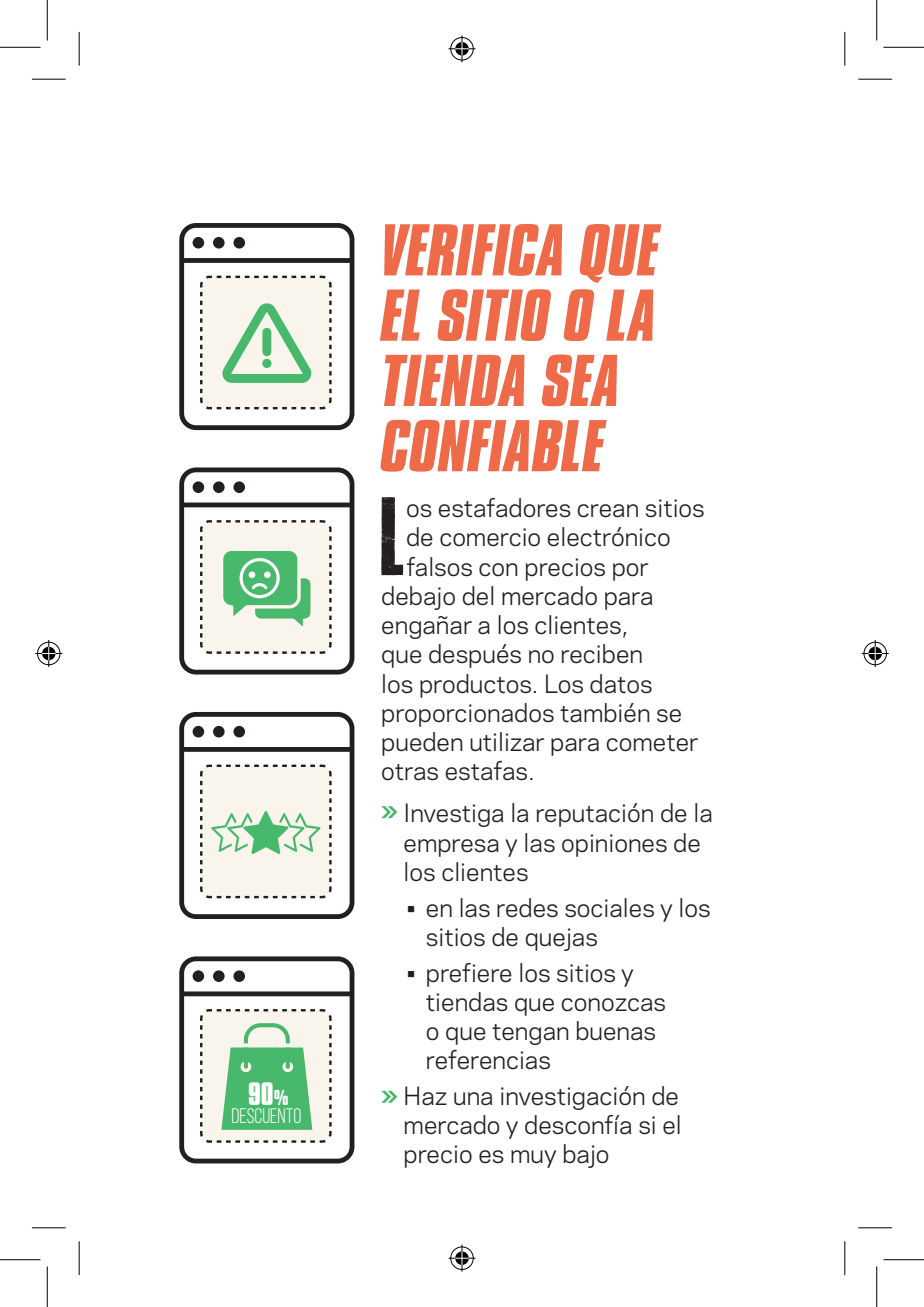
<style>
.page{position:relative;width:924px;height:1307px;background:#fff}
.page>*{position:absolute;margin:0;border:0;box-sizing:border-box;transform-origin:0 0}
.t1{font:92.92px "Cross Town";color:#231f20}
.t2{font:italic 700 63px/65.2px "Compacta BT";color:#ee6a49}
.t3{font:700 27.9px "Compacta BT";color:#fff}
.t4{font:23.62px/29.2px "Galaxie Polaris";color:#231f20}
.t5{font:20.93px "Bebas Neue";color:#fff}
.s1{font-size:18.68px}
</style>
<div class="page">
<svg style="left:381px;top:806px;width:16px;height:12px"></svg>
<svg style="left:381px;top:1090px;width:16px;height:12px"></svg>
<div style="left:179px;top:223px;width:175px;height:207px;border:5px solid #231f20;border-radius:14px"></div>
<div style="left:182px;top:258px;width:169px;height:5px;background:#231f20"></div>
<div style="left:193px;top:237px;width:11px;height:11px;background:#231f20;border-radius:50%"></div>
<div style="left:213px;top:237px;width:12px;height:11px;background:#231f20;border-radius:50%"></div>
<div style="left:233px;top:237px;width:12px;height:11px;background:#231f20;border-radius:50%"></div>
<svg style="left:200px;top:275px;width:132px;height:135px;background:#dce6d5"></svg>
<div style="left:262px;top:328px;width:9px;height:28px;background:#48b96c;border-radius:4px"></div>
<div style="left:262px;top:359px;width:9px;height:9px;background:#48b96c;border-radius:50%"></div>
<div style="left:179px;top:956px;width:175px;height:207px;border:5px solid #231f20;border-radius:14px"></div>
<div style="left:182px;top:991px;width:169px;height:5px;background:#231f20"></div>
<div style="left:193px;top:970px;width:11px;height:11px;background:#231f20;border-radius:50%"></div>
<div style="left:213px;top:970px;width:12px;height:11px;background:#231f20;border-radius:50%"></div>
<div style="left:233px;top:970px;width:12px;height:11px;background:#231f20;border-radius:50%"></div>
<svg style="left:200px;top:1009px;width:132px;height:134px;background:#aed7b4"></svg>
<div style="left:179px;top:467px;width:175px;height:207px;border:5px solid #231f20;border-radius:14px"></div>
<div style="left:182px;top:502px;width:169px;height:5px;background:#231f20"></div>
<div style="left:193px;top:481px;width:11px;height:12px;background:#231f20;border-radius:50%"></div>
<div style="left:213px;top:481px;width:12px;height:12px;background:#231f20;border-radius:50%"></div>
<div style="left:233px;top:481px;width:12px;height:12px;background:#231f20;border-radius:50%"></div>
<svg style="left:200px;top:520px;width:132px;height:134px;background:#c6dfc6"></svg>
<div style="left:179px;top:712px;width:175px;height:207px;border:5px solid #231f20;border-radius:14px"></div>
<hr style="left:182px;top:747px;width:169px;height:4px;background:#231f20">
<div style="left:193px;top:726px;width:11px;height:11px;background:#231f20;border-radius:50%"></div>
<div style="left:213px;top:726px;width:12px;height:11px;background:#231f20;border-radius:50%"></div>
<div style="left:233px;top:726px;width:12px;height:11px;background:#231f20;border-radius:50%"></div>
<svg style="left:200px;top:764px;width:132px;height:135px;background:#e3e9db"></svg>
<hr style="left:32px;top:79px;width:34px;height:1px;background:#000">
<hr style="left:858px;top:79px;width:34px;height:1px;background:#000">
<hr style="left:32px;top:1227px;width:34px;height:1px;background:#000">
<hr style="left:858px;top:1227px;width:34px;height:1px;background:#000">
<hr style="left:79px;top:32px;width:1px;height:34px;background:#000">
<hr style="left:79px;top:1241px;width:1px;height:33px;background:#000">
<hr style="left:844px;top:32px;width:1px;height:34px;background:#000">
<hr style="left:844px;top:1241px;width:1px;height:33px;background:#000">
<hr style="left:0;top:47px;width:40px;height:1px;background:#000">
<hr style="left:883px;top:47px;width:41px;height:1px;background:#000">
<hr style="left:0;top:1259px;width:40px;height:1px;background:#000">
<hr style="left:883px;top:1259px;width:41px;height:1px;background:#000">
<hr style="left:47px;top:0;width:1px;height:41px;background:#000">
<hr style="left:47px;top:1266px;width:1px;height:40px;background:#000">
<hr style="left:876px;top:0;width:1px;height:41px;background:#000">
<hr style="left:876px;top:1266px;width:1px;height:40px;background:#000">
<svg style="left:448px;top:35px;width:27px;height:27px"></svg>
<svg style="left:448px;top:1244px;width:27px;height:27px"></svg>
<svg style="left:35px;top:640px;width:27px;height:27px"></svg>
<svg style="left:861px;top:640px;width:27px;height:27px"></svg>
<p class="t3" style="left:248px;top:1076px;width:42px">90<span class="s1">%</span></p>
<p class="t5" style="left:231px;top:1104px;width:72px">DESCUENTO</p>
<p class="t2" style="left:381px;top:218px;width:280px">VERIFICA QUE<br>EL SITIO O LA<br>TIENDA SEA<br>CONFIABLE</p>
<p class="t1" style="left:381px;top:497px;width:26px">L</p>
<p class="t4" style="left:406px;top:492px;width:300px">os estafadores crean sitios</p>
<p class="t4" style="left:406px;top:521px;width:266px">de comercio electrónico</p>
<p class="t4" style="left:406px;top:550px;width:244px">falsos con precios por</p>
<p class="t4" style="left:381px;top:579px;width:274px">debajo del mercado para</p>
<p class="t4" style="left:381px;top:609px;width:248px">engañar a los clientes,</p>
<p class="t4" style="left:381px;top:638px;width:263px">que después no reciben</p>
<p class="t4" style="left:381px;top:667px;width:273px">los productos. Los datos</p>
<p class="t4" style="left:381px;top:696px;width:302px">proporcionados también se</p>
<p class="t4" style="left:381px;top:726px;width:319px">pueden utilizar para cometer</p>
<p class="t4" style="left:381px;top:755px;width:155px">otras estafas.</p>
<p class="t4" style="left:403px;top:797px;width:311px">Investiga la reputación de la empresa y las opiniones de los clientes</p>
<p class="t4" style="left:426px;top:891px;width:286px;text-indent:-19px">• en las redes sociales y los sitios de quejas</p>
<p class="t4" style="left:426px;top:956px;width:241px;text-indent:-19px">• prefiere los sitios y tiendas que conozcas o que tengan buenas referencias</p>
<p class="t4" style="left:403px;top:1079px;width:280px;text-align:justify">Haz una investigación de mercado y desconfía si el precio es muy bajo</p>
</div>
